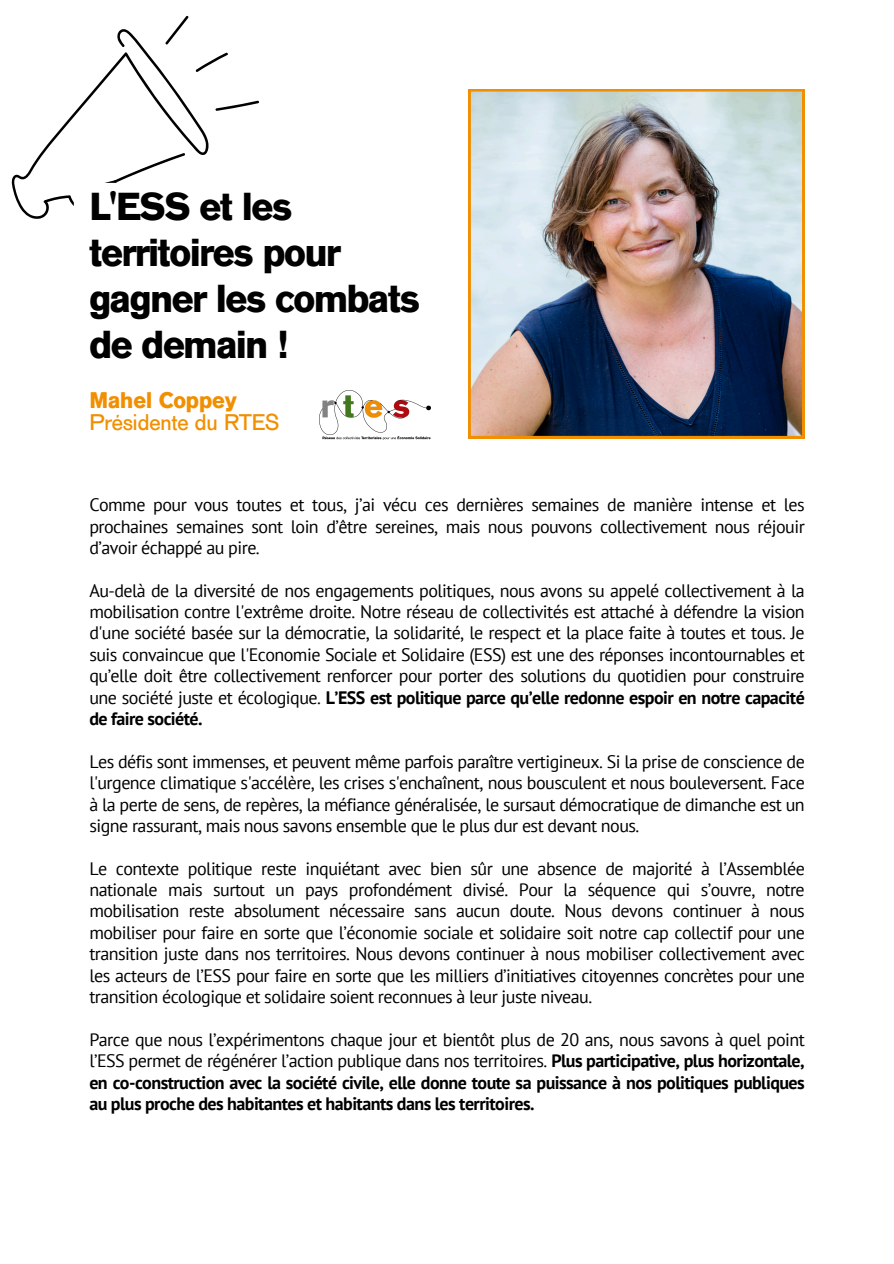
<style>
.page{position:relative;width:894px;height:1264px;background:#fff}
.page>*{position:absolute;margin:0;border:0;box-sizing:border-box;transform-origin:0 0}
.t1{font:700 38.7px/46px "AG Old Face";letter-spacing:-.03em;color:#000}
.t2{font:22.5px/22.5px "AG Old Face";color:#f18f00}
.t3{font:18px/21.3px "PT Sans";letter-spacing:-.03em;color:#000;text-align:justify}
.t4{font:700 18px/21.3px "PT Sans";letter-spacing:-.03em;color:#000;text-align:justify}
.s1{font-weight:700}
.s2{font-weight:400}
</style>
<div class="page">
<img style="left:468px;top:89px;width:336px;height:349px">
<svg style="left:12px;top:16px;width:247px;height:203px"></svg>
<svg style="left:74px;top:183px;width:185px;height:36px"></svg>
<img style="left:320px;top:390px;width:110px;height:50px">
<h2 class="t1" style="left:89px;top:186px;width:332px">L'ESS et les territoires pour gagner les combats de demain !</h2>
<h1 class="t2" style="left:89px;top:390px;width:191px"><span class="s1">Mahel Coppey<br></span>Présidente du RTES</h1>
<p class="t3" style="left:89px;top:494px;width:716px">Comme pour vous toutes et tous, j’ai vécu ces dernières semaines de manière intense et les prochaines semaines sont loin d’être sereines, mais nous pouvons collectivement nous réjouir d’avoir échappé au pire.</p>
<p class="t3" style="left:89px;top:579px;width:716px">Au-delà de la diversité de nos engagements politiques, nous avons su appelé collectivement à la mobilisation contre l'extrême droite. Notre réseau de collectivités est attaché à défendre la vision d'une société basée sur la démocratie, la solidarité, le respect et la place faite à toutes et tous. Je suis convaincue que l'Economie Sociale et Solidaire (ESS) est une des réponses incontournables et qu’elle doit être collectivement renforcer pour porter des solutions du quotidien pour construire une société juste et écologique. <span class="s1">L’ESS est politique parce qu’elle redonne espoir en notre capacité de faire société.</span></p>
<p class="t3" style="left:89px;top:750px;width:716px">Les défis sont immenses, et peuvent même parfois paraître vertigineux. Si la prise de conscience de l'urgence climatique s'accélère, les crises s'enchaînent, nous bousculent et nous bouleversent. Face à la perte de sens, de repères, la méfiance généralisée, le sursaut démocratique de dimanche est un signe rassurant, mais nous savons ensemble que le plus dur est devant nous.</p>
<p class="t3" style="left:89px;top:857px;width:716px">Le contexte politique reste inquiétant avec bien sûr une absence de majorité à l’Assemblée nationale mais surtout un pays profondément divisé. Pour la séquence qui s’ouvre, notre mobilisation reste absolument nécessaire sans aucun doute. Nous devons continuer à nous mobiliser pour faire en sorte que l’économie sociale et solidaire soit notre cap collectif pour une transition juste dans nos territoires. Nous devons continuer à nous mobiliser collectivement avec les acteurs de l’ESS pour faire en sorte que les milliers d’initiatives citoyennes concrètes pour une transition écologique et solidaire soient reconnues à leur juste niveau.</p>
<p class="t4" style="left:89px;top:1028px;width:716px"><span class="s2">Parce que nous l’expérimentons chaque jour et bientôt plus de 20 ans, nous savons à quel point l’ESS permet de régénérer l’action publique dans nos territoires.</span> Plus participative, plus horizontale, en co-construction avec la société civile, elle donne toute sa puissance à nos politiques publiques au plus proche des habitantes et habitants dans les territoires.</p>
</div>
